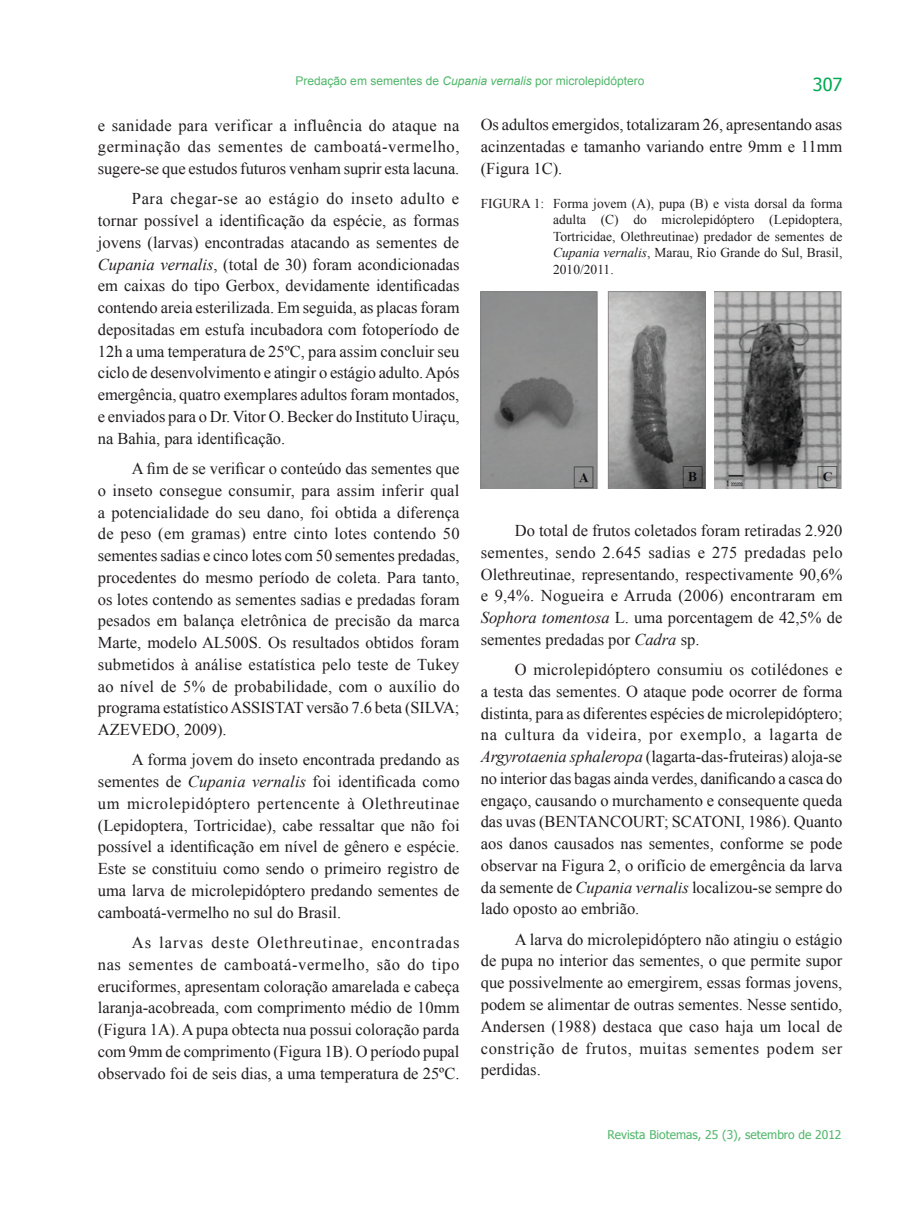
<style>
.page{position:relative;width:919px;height:1217px;background:#fff}
.page>*{position:absolute;margin:0;border:0;box-sizing:border-box;transform-origin:0 0}
.t1{font:18px "Tahoma";color:#00a952}
.t2{font:16.5px/21.8px "Times New Roman";color:#211d1e;text-align:justify}
.t3{font:13.5px/16.5px "Times New Roman";color:#211d1e;text-align:justify}
.t4{font:12px "Arial";color:#50b66a}
.t5{font:12px "Tahoma";color:#50b66a}
.s1{font-style:italic}
</style>
<div class="page">
<img style="left:480px;top:291px;width:118px;height:197px">
<img style="left:607px;top:291px;width:99px;height:197px">
<img style="left:714px;top:291px;width:127px;height:197px">
<p class="t4" style="left:295px;top:73px;width:350px">Predação em sementes de <span class="s1">Cupania vernalis</span> por microlepidóptero</p>
<p class="t2" style="left:98px;top:114px;width:363px">e sanidade para verificar a influência do ataque na germinação das sementes de camboatá-vermelho, sugere-se que estudos futuros venham suprir esta lacuna.</p>
<p class="t2" style="left:98px;top:188px;width:363px;text-indent:34px">Para chegar-se ao estágio do inseto adulto e tornar possível a identificação da espécie, as formas jovens (larvas) encontradas atacando as sementes de <span class="s1">Cupania vernalis</span>, (total de 30) foram acondicionadas em caixas do tipo Gerbox, devidamente identificadas contendo areia esterilizada. Em seguida, as placas foram depositadas em estufa incubadora com fotoperíodo de 12h a uma temperatura de 25ºC, para assim concluir seu ciclo de desenvolvimento e atingir o estágio adulto. Após emergência, quatro exemplares adultos foram montados, e enviados para o Dr. Vitor O. Becker do Instituto Uiraçu, na Bahia, para identificação.</p>
<p class="t2" style="left:98px;top:457px;width:363px;text-indent:34px">A fim de se verificar o conteúdo das sementes que o inseto consegue consumir, para assim inferir qual a potencialidade do seu dano, foi obtida a diferença de peso (em gramas) entre cinto lotes contendo 50 sementes sadias e cinco lotes com 50 sementes predadas, procedentes do mesmo período de coleta. Para tanto, os lotes contendo as sementes sadias e predadas foram pesados em balança eletrônica de precisão da marca Marte, modelo AL500S. Os resultados obtidos foram submetidos à análise estatística pelo teste de Tukey ao nível de 5% de probabilidade, com o auxílio do programa estatístico ASSISTAT versão 7.6 beta (SILVA; AZEVEDO, 2009).</p>
<p class="t2" style="left:98px;top:748px;width:363px;text-indent:34px">A forma jovem do inseto encontrada predando as sementes de <span class="s1">Cupania vernalis</span> foi identificada como um microlepidóptero pertencente à Olethreutinae (Lepidoptera, Tortricidae), cabe ressaltar que não foi possível a identificação em nível de gênero e espécie.<br>Este se constituiu como sendo o primeiro registro de uma larva de microlepidóptero predando sementes de camboatá-vermelho no sul do Brasil.</p>
<p class="t2" style="left:98px;top:931px;width:363px;text-indent:34px">As larvas deste Olethreutinae, encontradas nas sementes de camboatá-vermelho, são do tipo eruciformes, apresentam coloração amarelada e cabeça laranja-acobreada, com comprimento médio de 10mm (Figura 1A). A pupa obtecta nua possui coloração parda com 9mm de comprimento (Figura 1B). O período pupal observado foi de seis dias, a uma temperatura de 25ºC.</p>
<p class="t1" style="left:812px;top:72px;width:31px">307</p>
<p class="t2" style="left:480px;top:114px;width:363px">Os adultos emergidos, totalizaram 26, apresentando asas acinzentadas e tamanho variando entre 9mm e 11mm (Figura 1C).</p>
<p class="t3" style="left:553px;top:195px;width:291px;text-indent:-72px">FIGURA 1: Forma jovem (A), pupa (B) e vista dorsal da forma adulta (C) do microlepidóptero (Lepidoptera, Tortricidae, Olethreutinae) predador de sementes de <span class="s1">Cupania vernalis</span>, Marau, Rio Grande do Sul, Brasil, 2010/2011.</p>
<p class="t2" style="left:480px;top:519px;width:363px;text-indent:34px">Do total de frutos coletados foram retiradas 2.920 sementes, sendo 2.645 sadias e 275 predadas pelo Olethreutinae, representando, respectivamente 90,6% e 9,4%. Nogueira e Arruda (2006) encontraram em <span class="s1">Sophora tomentosa</span> L. uma porcentagem de 42,5% de sementes predadas por <span class="s1">Cadra</span> sp.</p>
<p class="t2" style="left:480px;top:658px;width:363px;text-indent:34px">O microlepidóptero consumiu os cotilédones e a testa das sementes. O ataque pode ocorrer de forma distinta, para as diferentes espécies de microlepidóptero; na cultura da videira, por exemplo, a lagarta de <span class="s1">Argyrotaenia sphaleropa</span> (lagarta-das-fruteiras) aloja-se no interior das bagas ainda verdes, danificando a casca do engaço, causando o murchamento e consequente queda das uvas (BENTANCOURT; SCATONI, 1986). Quanto aos danos causados nas sementes, conforme se pode observar na Figura 2, o orifício de emergência da larva da semente de <span class="s1">Cupania vernalis</span> localizou-se sempre do lado oposto ao embrião.</p>
<p class="t2" style="left:480px;top:927px;width:363px;text-indent:34px">A larva do microlepidóptero não atingiu o estágio de pupa no interior das sementes, o que permite supor que possivelmente ao emergirem, essas formas jovens, podem se alimentar de outras sementes. Nesse sentido, Andersen (1988) destaca que caso haja um local de constrição de frutos, muitas sementes podem ser perdidas.</p>
<p class="t5" style="left:607px;top:1126px;width:235px">Revista Biotemas, 25 (3), setembro de 2012</p>
</div>
